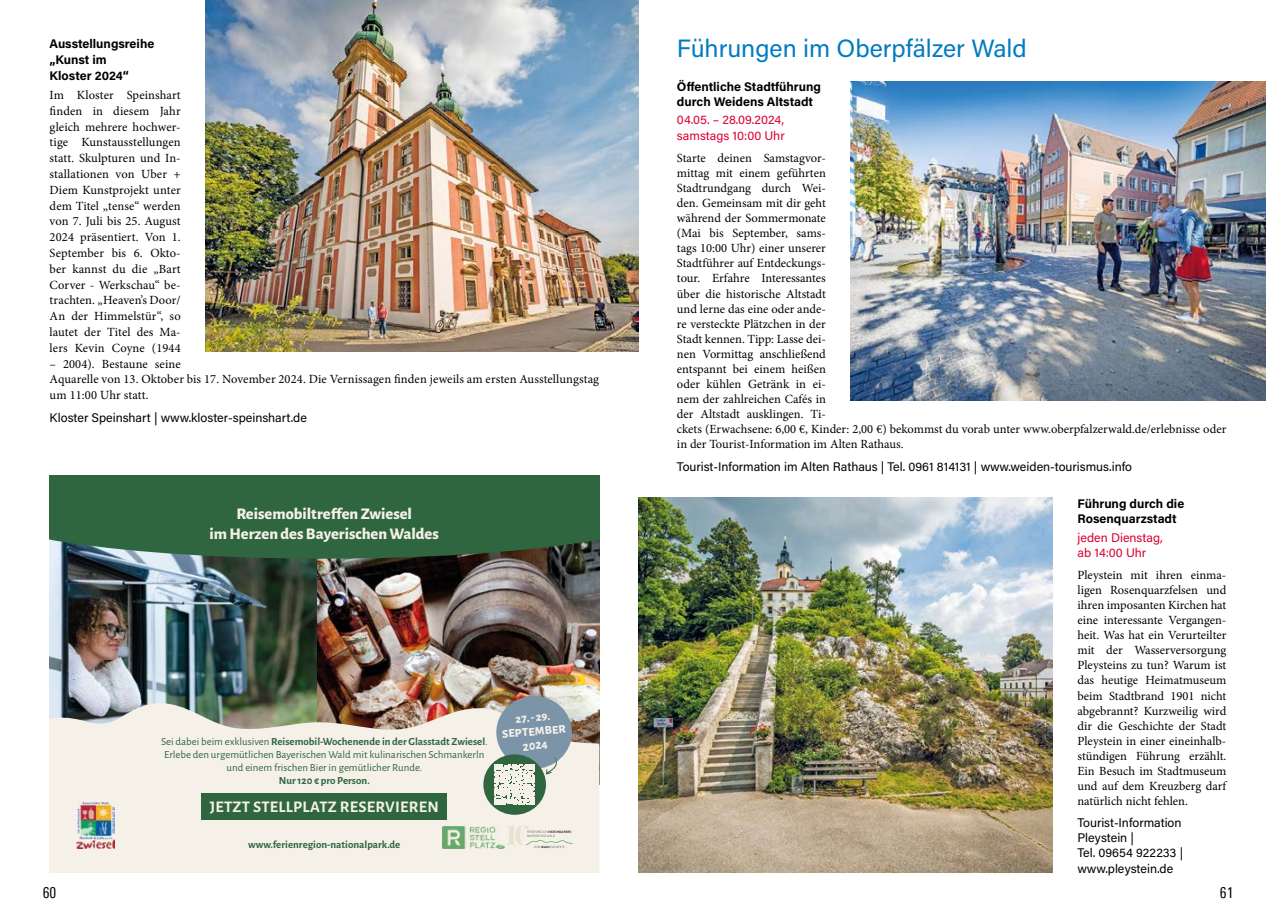
<style>
.page{position:relative;width:1276px;height:922px;background:#fff}
.page>*{position:absolute;margin:0;border:0;box-sizing:border-box;transform-origin:0 0}
.t1{font:25px "Acumin Pro";color:#007bc2}
.t2{font:800 16.25px/19.4px "Alegreya Sans";color:#f5f1e9;text-align:center}
.t3{font:700 16.25px "Alegreya Sans";letter-spacing:.015em;color:#f5f1e9}
.t4{font:condensed 15px "Univers Next Pro";color:#000}
.t5{font:12.5px/15.1px "Minion Pro";color:#000}
.t6{font:12.5px/15.1px "Acumin Pro";color:#000}
.t7{font:700 12.5px/15.1px "Acumin Pro";color:#000}
.t8{font:12.5px/15.1px "Acumin Pro";color:#db0030}
.t9{font:800 11.88px/14.2px "Alegreya Sans";color:#f5f1e9;text-align:center}
.t10{font:10.75px/13px "Alegreya Sans";color:#30663f;text-align:center}
.t11{font:700 10.75px "Alegreya Sans";color:#30663f}
.s1{font-weight:700}
</style>
<div class="page">
<img style="left:850px;top:81px;width:415px;height:319px">
<img style="left:638px;top:497px;width:414px;height:375px">
<img style="left:317px;top:558px;width:282px;height:142px">
<img style="left:50px;top:558px;width:267px;height:142px">
<div style="left:50px;top:475px;width:549px;height:83px;background:#30663f"></div>
<svg style="left:50px;top:700px;width:549px;height:172px;background:#e5e1d7"></svg>
<div style="left:496px;top:695px;width:76px;height:73px;background:#7c94a7;border-radius:50%"></div>
<div style="left:483px;top:754px;width:63px;height:60px;background:#30663f;border-radius:50%"></div>
<img style="left:442px;top:826px;width:63px;height:22px">
<svg style="left:546px;top:757px;width:11px;height:17px"></svg>
<svg style="left:494px;top:764px;width:41px;height:40px;background:#e0e2d7"></svg>
<svg style="left:506px;top:825px;width:67px;height:23px;background:#e6e4d9"></svg>
<img style="left:76px;top:801px;width:38px;height:47px">
<div style="left:202px;top:793px;width:245px;height:26px;background:#30663f"></div>
<img style="left:206px;top:0;width:432px;height:351px">
<p class="t7" style="left:50px;top:35px;width:106px;line-height:15.8px">Ausstellungsreihe „Kunst im<br>Kloster 2024“</p>
<p class="t5" style="left:50px;top:87px;width:133px;line-height:15.8px;text-align:justify">Im Kloster Speinshart finden in diesem Jahr gleich mehrere hochwer&shy;tige Kunstausstellungen statt. Skulpturen und In&shy;stallationen von Uber + Diem Kunstprojekt unter dem Titel „tense“ werden von 7. Juli bis 25. August 2024 präsentiert. Von 1.<br>September bis 6. Okto&shy;ber kannst du die „Bart Corver - Werkschau“ be&shy;trachten. „Heaven’s Door/ An der Himmelstür“, so lautet der Titel des Ma&shy;lers Kevin Coyne (1944</p>
<p class="t5" style="left:50px;top:355px;width:551px;line-height:15.8px">– 2004). Bestaune seine<br>Aquarelle von 13. Oktober bis 17. November 2024. Die Vernissagen finden jeweils am ersten Ausstellungstag um 11:00 Uhr statt.</p>
<p class="t6" style="left:50px;top:409px;width:259px">Kloster Speinshart | www.kloster-speinshart.de</p>
<h2 class="t2" style="left:210px;top:503px;width:231px">Reisemobiltreffen Zwiesel<br>im Herzen des Bayerischen Waldes</h2>
<p class="t10" style="left:161px;top:734px;width:328px">Sei dabei beim exklusiven <span class="s1">Reisemobil-Wochenende in der Glasstadt Zwiesel</span>.<br>Erlebe den urgemütlichen Bayerischen Wald mit kulinarischen Schmankerln und einem frischen Bier in gemütlicher Runde.</p>
<p class="t11" style="left:279px;top:772px;width:92px">Nur 120 € pro Person.</p>
<h2 class="t3" style="left:210px;top:794px;width:231px">JETZT STELLPLATZ RESERVIEREN</h2>
<p class="t11" style="left:248px;top:836px;width:154px">www.ferienregion-nationalpark.de</p>
<p class="t9" style="left:500px;top:711px;width:65px;rotate:-5deg">27. - 29.<br>SEPTEMBER<br>2024</p>
<h1 class="t1" style="left:677px;top:31px;width:351px">Führungen im Oberpfälzer Wald</h1>
<p class="t7" style="left:677px;top:78px;width:145px">Öffentliche Stadtführung durch Weidens Altstadt</p>
<p class="t8" style="left:677px;top:112px;width:109px">04.05. – 28.09.2024, samstags 10:00 Uhr</p>
<p class="t5" style="left:677px;top:150px;width:551px">Starte deinen Samstagvor-<br>mittag mit einem geführten<br>Stadtrundgang durch Wei-<br>den. Gemeinsam mit dir geht<br>während der Sommermonate<br>(Mai bis September, sams-<br>tags 10:00 Uhr) einer unserer<br>Stadtführer auf Entdeckungs-<br>tour. Erfahre Interessantes<br>über die historische Altstadt<br>und lerne das eine oder ande-<br>re versteckte Plätzchen in der<br>Stadt kennen. Tipp: Lasse dei-<br>nen Vormittag anschließend<br>entspannt bei einem heißen<br>oder kühlen Getränk in ei-<br>nem der zahlreichen Cafés in<br>der Altstadt ausklingen. Ti-<br>ckets (Erwachsene: 6,00 €, Kinder: 2,00 €) bekommst du vorab unter www.oberpfalzerwald.de/erlebnisse oder in der Tourist-Information im Alten Rathaus.</p>
<p class="t6" style="left:677px;top:458px;width:456px">Tourist-Information im Alten Rathaus | Tel. 0961 814131 | www.weiden-tourismus.info</p>
<p class="t7" style="left:1077px;top:495px;width:108px">Führung durch die<br>Rosenquarzstadt</p>
<p class="t8" style="left:1077px;top:529px;width:87px">jeden Dienstag, ab 14:00 Uhr</p>
<p class="t5" style="left:1077px;top:567px;width:150px;text-align:justify">Pleystein mit ihren einma&shy;ligen Rosenquarzfelsen und ihren imposanten Kirchen hat eine interessante Vergangen&shy;heit. Was hat ein Verurteilter mit der Wasserversorgung Pleysteins zu tun? Warum ist das heutige Heimatmuseum beim Stadtbrand 1901 nicht abgebrannt? Kurzweilig wird dir die Geschichte der Stadt Pleystein in einer eineinhalb&shy;stündigen Führung erzählt.<br>Ein Besuch im Stadtmuseum und auf dem Kreuzberg darf natürlich nicht fehlen.</p>
<p class="t6" style="left:1077px;top:814px;width:107px">Tourist-Information<br>Pleystein |<br>Tel. 09654 922233 | www.pleystein.de</p>
<p class="t4" style="left:43px;top:883px;width:15px">60</p>
<p class="t4" style="left:1220px;top:883px;width:15px">61</p>
</div>
